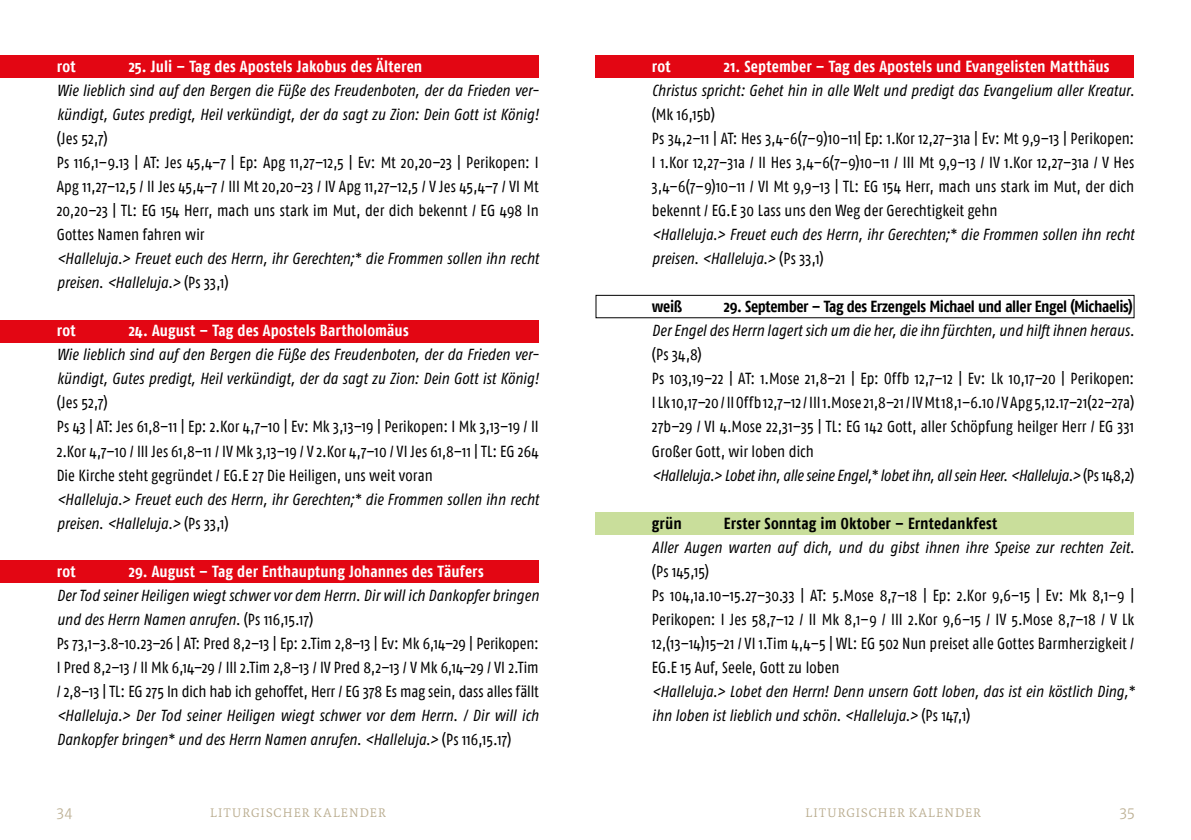
<style>
.page{position:relative;width:1191px;height:840px;background:#fff}
.page>*{position:absolute;margin:0;border:0;box-sizing:border-box;transform-origin:0 0}
.t1{font:16px/24px "Fago Co";letter-spacing:.005em;color:#000}
.t2{font:italic condensed 16px/24px "Fago OT";letter-spacing:.005em;color:#000}
.t3{font:700 16px "Fago Co";letter-spacing:.01em;color:#fff}
.t4{font:italic condensed 16px "Fago OT";letter-spacing:-.015em;color:#000}
.t5{font:700 16px "Fago Co";letter-spacing:-.015em;color:#000}
.t6{font:300 expanded 16px "Tundra OT";letter-spacing:.03em;color:#bbae91}
.t7{font:700 16px "Fago Co";letter-spacing:.01em;color:#000}
.s1{font-family:"Fago Co";font-style:normal;font-stretch:normal}
</style>
<div class="page">
<div style="left:0;top:320px;width:539px;height:22px;background:#e30613"></div>
<div style="left:0;top:560px;width:539px;height:22px;background:#e30613"></div>
<div style="left:0;top:55px;width:539px;height:23px;background:#e30613"></div>
<div style="left:595px;top:55px;width:539px;height:23px;background:#e30613"></div>
<div style="left:595px;top:512px;width:539px;height:22px;background:#c9de9b"></div>
<div style="left:595px;top:295px;width:539px;height:23px;border:1px solid #000"></div>
<p class="t3" style="left:57px;top:57px;width:20px">rot</p>
<p class="t3" style="left:129px;top:57px;width:295px">25. Juli – Tag des Apostels Jakobus des Älteren</p>
<p class="t2" style="left:57px;top:78px;width:483px">Wie lieblich sind auf den Bergen die Füße des Freudenboten, der da Frieden ver&shy;kündigt, Gutes predigt, Heil verkündigt, der da sagt zu Zion: Dein Gott ist König!</p>
<p class="t1" style="left:57px;top:126px;width:483px">(Jes 52,7)<br>Ps 116,1–9.13 | AT: Jes 45,4–7 | Ep: Apg 11,27–12,5 | Ev: Mt 20,20–23 | Perikopen: I Apg 11,27–12,5 / II Jes 45,4–7 / III Mt 20,20–23 / IV Apg 11,27–12,5 / V Jes 45,4–7 / VI Mt 20,20–23 | TL: EG 154 Herr, mach uns stark im Mut, der dich bekennt / EG 498 In Gottes Namen fahren wir</p>
<p class="t2" style="left:57px;top:246px;width:483px">&lt;Halleluja.&gt; Freuet euch des Herrn, ihr Gerechten;* die Frommen sollen ihn recht preisen. &lt;Halleluja.&gt; <span class="s1">(Ps 33,1)</span></p>
<p class="t3" style="left:57px;top:321px;width:20px">rot</p>
<p class="t3" style="left:129px;top:321px;width:281px">24. August – Tag des Apostels Bartholomäus</p>
<p class="t2" style="left:57px;top:342px;width:483px">Wie lieblich sind auf den Bergen die Füße des Freudenboten, der da Frieden ver&shy;kündigt, Gutes predigt, Heil verkündigt, der da sagt zu Zion: Dein Gott ist König!</p>
<p class="t1" style="left:57px;top:390px;width:483px">(Jes 52,7)<br>Ps 43 | AT: Jes 61,8–11 | Ep: 2.Kor 4,7–10 | Ev: Mk 3,13–19 | Perikopen: I Mk 3,13–19 / II 2.Kor 4,7–10 / III Jes 61,8–11 / IV Mk 3,13–19 / V 2.Kor 4,7–10 / VI Jes 61,8–11 | TL: EG 264<br>Die Kirche steht gegründet / EG.E 27 Die Heiligen, uns weit voran</p>
<p class="t2" style="left:57px;top:486px;width:483px">&lt;Halleluja.&gt; Freuet euch des Herrn, ihr Gerechten;* die Frommen sollen ihn recht preisen. &lt;Halleluja.&gt; <span class="s1">(Ps 33,1)</span></p>
<p class="t3" style="left:57px;top:561px;width:20px">rot</p>
<p class="t3" style="left:129px;top:561px;width:356px">29. August – Tag der Enthauptung Johannes des Täufers</p>
<p class="t2" style="left:57px;top:582px;width:483px">Der Tod seiner Heiligen wiegt schwer vor dem Herrn. Dir will ich Dankopfer bringen und des Herrn Namen anrufen. <span class="s1">(Ps 116,15.17)</span></p>
<p class="t1" style="left:57px;top:630px;width:483px;text-align:justify">Ps 73,1–3.8-10.23–26 | AT: Pred 8,2–13 | Ep: 2.Tim 2,8–13 | Ev: Mk 6,14–29 | Perikopen:<br>I Pred 8,2–13 / II Mk 6,14–29 / III 2.Tim 2,8–13 / IV Pred 8,2–13 / V Mk 6,14–29 / VI 2.Tim / 2,8–13 | TL: EG 275 In dich hab ich gehoffet, Herr / EG 378 Es mag sein, dass alles fällt</p>
<p class="t2" style="left:57px;top:702px;width:483px">&lt;Halleluja.&gt; Der Tod seiner Heiligen wiegt schwer vor dem Herrn. / Dir will ich<br>Dankopfer bringen* und des Herrn Namen anrufen. &lt;Halleluja.&gt; <span class="s1">(Ps 116,15.17)</span></p>
<p class="t3" style="left:652px;top:57px;width:20px">rot</p>
<p class="t3" style="left:724px;top:57px;width:387px">21. September – Tag des Apostels und Evangelisten Matthäus</p>
<p class="t2" style="left:652px;top:78px;width:484px">Christus spricht: Gehet hin in alle Welt und predigt das Evangelium aller Kreatur.</p>
<p class="t1" style="left:652px;top:102px;width:484px">(Mk 16,15b)<br>Ps 34,2–11 | AT: Hes 3,4-6(7–9)10–11| Ep: 1.Kor 12,27–31a | Ev: Mt 9,9–13 | Perikopen:<br>I 1.Kor 12,27–31a / II Hes 3,4–6(7–9)10–11 / III Mt 9,9–13 / IV 1.Kor 12,27–31a / V Hes 3,4–6(7–9)10–11 / VI Mt 9,9–13 | TL: EG 154 Herr, mach uns stark im Mut, der dich bekennt / EG.E 30 Lass uns den Weg der Gerechtigkeit gehn</p>
<p class="t2" style="left:652px;top:222px;width:484px">&lt;Halleluja.&gt; Freuet euch des Herrn, ihr Gerechten;* die Frommen sollen ihn recht preisen. &lt;Halleluja.&gt; <span class="s1">(Ps 33,1)</span></p>
<p class="t5" style="left:652px;top:297px;width:32px">weiß</p>
<p class="t5" style="left:724px;top:297px;width:410px">29. September – Tag des Erzengels Michael und aller Engel (Michaelis)</p>
<p class="t2" style="left:652px;top:318px;width:484px">Der Engel des Herrn lagert sich um die her, die ihn fürchten, und hilft ihnen heraus.</p>
<p class="t1" style="left:652px;top:342px;width:484px">(Ps 34,8)<br>Ps 103,19–22 | AT: 1.Mose 21,8–21 | Ep: Offb 12,7–12 | Ev: Lk 10,17–20 | Perikopen:<br>I Lk 10,17–20 / II Offb 12,7–12 / III 1.Mose 21,8–21 / IV Mt 18,1–6.10 / V Apg 5,12.17–21(22–27a)<br>27b–29 / VI 4.Mose 22,31–35 | TL: EG 142 Gott, aller Schöpfung heilger Herr / EG 331<br>Großer Gott, wir loben dich</p>
<p class="t4" style="left:652px;top:465px;width:484px">&lt;Halleluja.&gt; Lobet ihn, alle seine Engel,* lobet ihn, all sein Heer. &lt;Halleluja.&gt; <span class="s1">(Ps 148,2)</span></p>
<p class="t5" style="left:652px;top:513px;width:31px">grün</p>
<p class="t7" style="left:724px;top:513px;width:275px">Erster Sonntag im Oktober – Erntedankfest</p>
<p class="t2" style="left:652px;top:534px;width:484px">Aller Augen warten auf dich, und du gibst ihnen ihre Speise zur rechten Zeit.</p>
<p class="t1" style="left:652px;top:558px;width:484px">(Ps 145,15)<br>Ps 104,1a.10–15.27–30.33 | AT: 5.Mose 8,7–18 | Ep: 2.Kor 9,6–15 | Ev: Mk 8,1–9 | Perikopen: I Jes 58,7–12 / II Mk 8,1–9 / III 2.Kor 9,6–15 / IV 5.Mose 8,7–18 / V Lk 12,(13–14)15–21 / VI 1.Tim 4,4–5 | WL: EG 502 Nun preiset alle Gottes Barmherzigkeit / EG.E 15 Auf, Seele, Gott zu loben</p>
<p class="t2" style="left:652px;top:678px;width:484px">&lt;Halleluja.&gt; Lobet den Herrn! Denn unsern Gott loben, das ist ein köstlich Ding,* ihn loben ist lieblich und schön. &lt;Halleluja.&gt; <span class="s1">(Ps 147,1)</span></p>
<p class="t6" style="left:57px;top:802px;width:17px">34</p>
<p class="t6" style="left:210px;top:802px;width:178px">liturgischer kalender</p>
<p class="t6" style="left:805px;top:802px;width:178px">liturgischer kalender</p>
<p class="t6" style="left:1119px;top:802px;width:16px">35</p>
</div>
